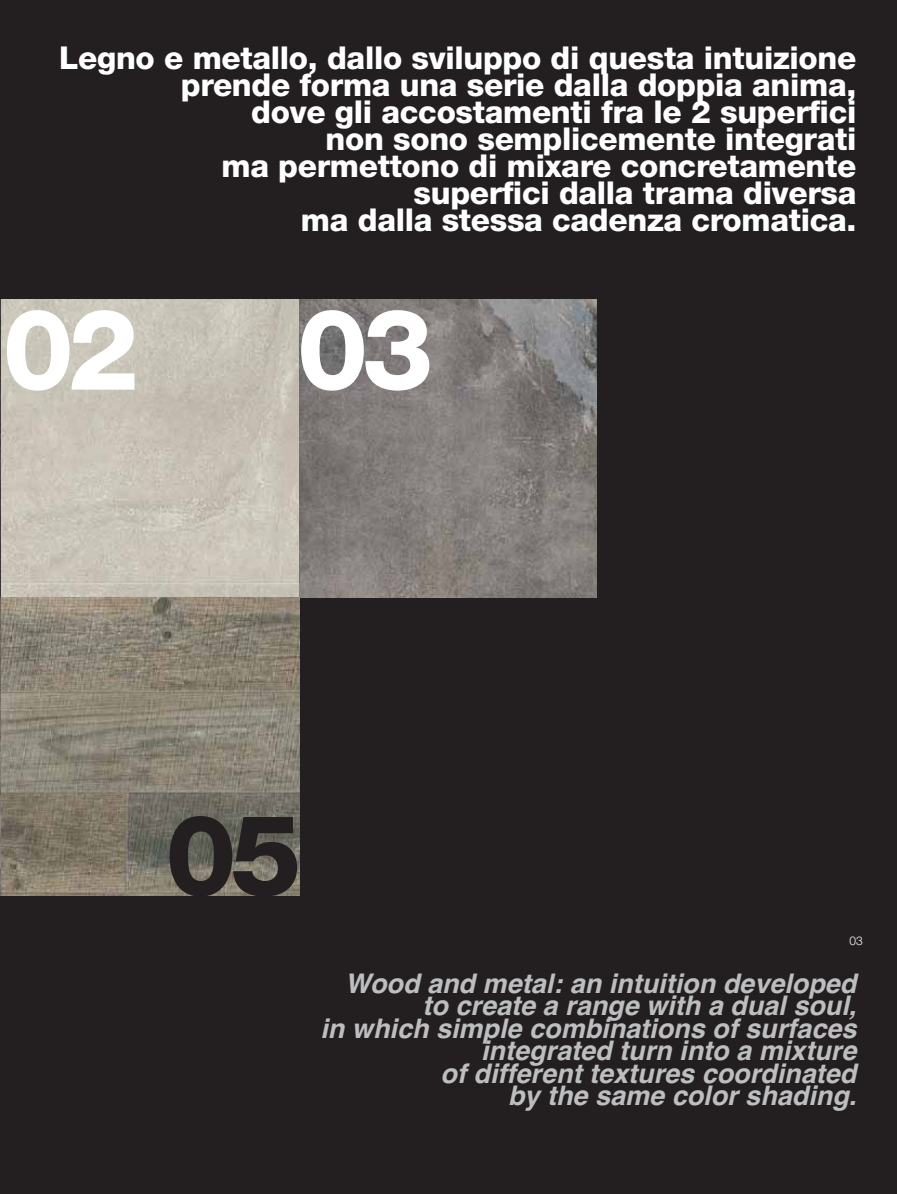
<style>
.page{position:relative;width:897px;height:1194px;background:#fff}
.page>*{position:absolute;margin:0;border:0;box-sizing:border-box;transform-origin:0 0}
.t1{font:800 112.5px "Helvetica Neue";color:#fff}
.t2{font:800 112.5px "Helvetica Neue";color:#231f20}
.t3{font:800 31.5px/27px "Helvetica Neue";letter-spacing:-.01em;color:#fff;text-align:right}
.t4{font:italic 700 27px/22.5px "Helvetica";color:#bdbec0;text-align:right}
.t5{font:300 12px "Helvetica Neue LT Std";color:#fff}
</style>
<div class="page">
<div style="left:0;top:0;width:897px;height:1193px;background:#231f20"></div>
<img style="left:0;top:300px;width:299px;height:595px">
<img style="left:299px;top:300px;width:298px;height:297px">
<p class="t3" style="left:59px;top:47px;width:798px">Legno e metallo, dallo sviluppo di questa intuizione prende forma una serie dalla doppia anima,<br>dove gli accostamenti fra le 2 superfici<br>non sono semplicemente integrati<br>ma permettono di mixare concretamente<br>superfici dalla trama diversa<br>ma dalla stessa cadenza cromatica.</p>
<h1 class="t1" style="left:3px;top:309px;width:138px">02</h1>
<h1 class="t1" style="left:297px;top:309px;width:138px">03</h1>
<h1 class="t2" style="left:165px;top:815px;width:138px">05</h1>
<p class="t5" style="left:849px;top:936px;width:15px">03</p>
<p class="t4" style="left:320px;top:974px;width:537px">Wood and metal: an intuition developed to create a range with a dual soul,<br>in which simple combinations of surfaces integrated turn into a mixture<br>of different textures coordinated<br>by the same color shading.</p>
</div>
